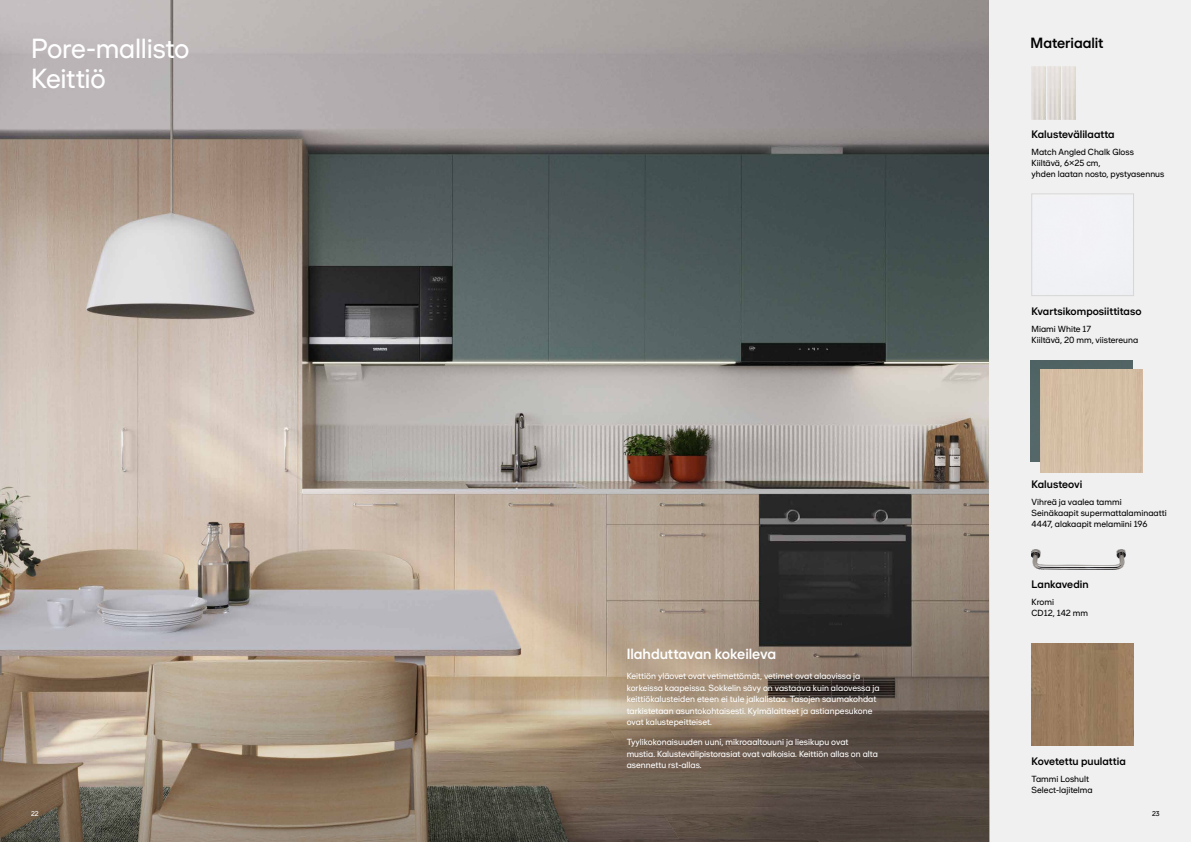
<style>
.page{position:relative;width:1191px;height:842px;background:#fff}
.page>*{position:absolute;margin:0;border:0;box-sizing:border-box;transform-origin:0 0}
.t1{font:28px/30.5px "Shape Sans";letter-spacing:-.01em;color:#fff}
.t2{font:500 15px "Shape Sans";letter-spacing:-.005em;color:#fff}
.t3{font:500 15px "Shape Sans";letter-spacing:-.005em;color:#000}
.t4{font:500 11px "Shape Sans";color:#000}
.t5{font:9px/11.5px "Shape Sans";color:#fff}
.t6{font:9px/11px "Shape Sans";color:#000}
.t7{font:7px "Shape Sans Display";color:#fff}
.t8{font:7px "Shape Sans Display";color:#000}
</style>
<div class="page">
<img style="left:0;top:0;width:989px;height:389px">
<div style="left:989px;top:0;width:202px;height:842px;background:#f0f0f0"></div>
<svg style="left:0;top:389px;width:989px;height:453px;background:#9c8f83"></svg>
<div style="left:1031px;top:194px;width:102px;height:102px;border:1px solid #d6d6d6"></div>
<img style="left:1031px;top:643px;width:102px;height:102px">
<img style="left:1031px;top:66px;width:14px;height:53px">
<img style="left:1062px;top:66px;width:13px;height:53px">
<img style="left:1047px;top:66px;width:13px;height:53px">
<img style="left:1031px;top:549px;width:94px;height:20px">
<div style="left:1030px;top:360px;width:102px;height:102px;background:#526465"></div>
<div style="left:1040px;top:370px;width:102px;height:102px;background:#d4bfa5"></div>
<h1 class="t1" style="left:31px;top:32px;width:160px">Pore-mallisto<br>Keittiö</h1>
<h2 class="t3" style="left:1030px;top:34px;width:74px">Materiaalit</h2>
<p class="t4" style="left:1031px;top:128px;width:84px">Kalustevälilaatta</p>
<p class="t6" style="left:1031px;top:146px;width:134px">Match Angled Chalk Gloss<br>Kiiltävä, 6×25 cm,<br>yhden laatan nosto, pystyasennus</p>
<p class="t4" style="left:1031px;top:305px;width:111px">Kvartsikomposiittitaso</p>
<p class="t6" style="left:1031px;top:323px;width:108px">Miami White 17<br>Kiiltävä, 20 mm, viistereuna</p>
<p class="t4" style="left:1031px;top:478px;width:52px">Kalusteovi</p>
<p class="t6" style="left:1031px;top:496px;width:137px">Vihreä ja vaalea tammi<br>Seinäkaapit supermattalaminaatti<br>4447, alakaapit melamiini 196</p>
<h2 class="t2" style="left:626px;top:645px;width:151px">Ilahduttavan kokeileva</h2>
<p class="t5" style="left:626px;top:670px;width:255px">Keittiön yläovet ovat vetimettömät, vetimet ovat alaovissa ja korkeissa kaapeissa. Sokkelin sävy on vastaava kuin alaovessa ja keittiökalusteiden eteen ei tule jalkalistaa. Tasojen saumakohdat tarkistetaan asuntokohtaisesti. Kylmälaitteet ja astianpesukone ovat kalustepeitteiset.</p>
<p class="t5" style="left:626px;top:736px;width:253px">Tyylikokonaisuuden uuni, mikroaaltouuni ja liesikupu ovat mustia. Kalustevälipistorasiat ovat valkoisia. Keittiön allas on alta asennettu rst-allas.</p>
<p class="t4" style="left:1031px;top:578px;width:58px">Lankavedin</p>
<p class="t6" style="left:1031px;top:596px;width:58px">Kromi<br>CD12, 142 mm</p>
<p class="t4" style="left:1031px;top:754px;width:96px">Kovetettu puulattia</p>
<p class="t6" style="left:1031px;top:773px;width:63px">Tammi Loshult<br>Select-lajitelma</p>
<p class="t7" style="left:31px;top:809px;width:9px">22</p>
<p class="t8" style="left:1152px;top:809px;width:9px">23</p>
</div>
